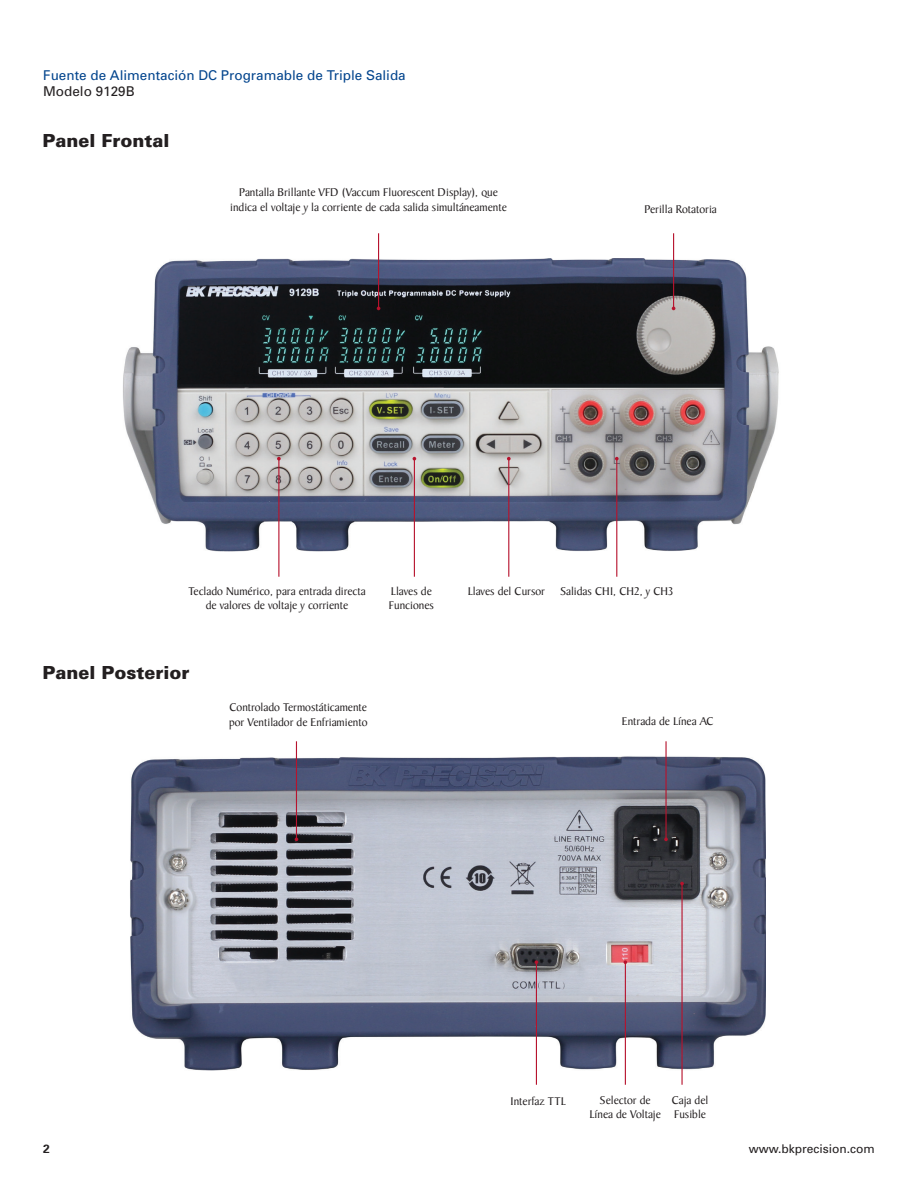
<style>
.page{position:relative;width:918px;height:1188px;background:#fff}
.page>*{position:absolute;margin:0;border:0;box-sizing:border-box;transform-origin:0 0}
.t1{font:900 18px "Univers";color:#231f20}
.t2{font:13.5px "Univers";color:#02448d}
.t3{font:13.5px "Univers";color:#231f20}
.t4{font:12px/14.4px "Baker Signet";color:#231f20;text-align:center}
.t5{font:12px "Univers";color:#231f20}
.t6{font:700 12px "Univers 65";color:#231f20}
</style>
<div class="page">
<img style="left:123px;top:258px;width:656px;height:294px">
<img style="left:130px;top:756px;width:636px;height:314px">
<hr style="left:378px;top:233px;width:1px;height:75px;background:#b7132d">
<hr style="left:673px;top:233px;width:1px;height:75px;background:#b7132d">
<svg style="left:277px;top:457px;width:4px;height:4px"></svg>
<hr style="left:278px;top:459px;width:1px;height:118px;background:#b7132d">
<hr style="left:536px;top:962px;width:1px;height:123px;background:#b7132d">
<hr style="left:625px;top:962px;width:1px;height:123px;background:#b7132d">
<hr style="left:681px;top:884px;width:2px;height:201px;background:#b7132d">
<hr style="left:414px;top:459px;width:1px;height:118px;background:#b7132d">
<hr style="left:665px;top:741px;width:2px;height:98px;background:#b7132d">
<hr style="left:296px;top:741px;width:1px;height:98px;background:#b7132d">
<svg style="left:507px;top:457px;width:4px;height:4px"></svg>
<hr style="left:508px;top:459px;width:1px;height:118px;background:#b7132d">
<svg style="left:615px;top:457px;width:4px;height:4px"></svg>
<hr style="left:616px;top:459px;width:1px;height:118px;background:#b7132d">
<p class="t2" style="left:43px;top:67px;width:364px">Fuente de Alimentación DC Programable de Triple Salida</p>
<p class="t3" style="left:43px;top:83px;width:93px">Modelo 9129B</p>
<h1 class="t1" style="left:43px;top:130px;width:128px">Panel Frontal</h1>
<p class="t4" style="left:230px;top:186px;width:278px">Pantalla Brillante VFD (Vaccum Fluorescent Display), que indica el voltaje y la corriente de cada salida simultáneamente</p>
<p class="t4" style="left:644px;top:203px;width:74px">Perilla Rotatoria</p>
<p class="t4" style="left:189px;top:584px;width:179px">Teclado Numérico, para entrada directa de valores de voltaje y corriente</p>
<p class="t4" style="left:391px;top:584px;width:42px">Llaves de</p>
<p class="t4" style="left:468px;top:584px;width:79px">Llaves del Cursor</p>
<p class="t4" style="left:560px;top:584px;width:114px">Salidas CH1, CH2, y CH3</p>
<p class="t4" style="left:389px;top:599px;width:47px">Funciones</p>
<h1 class="t1" style="left:43px;top:661px;width:148px">Panel Posterior</h1>
<p class="t4" style="left:229px;top:701px;width:140px;text-align:left">Controlado Termostáticamente por Ventilador de Enfriamiento</p>
<p class="t4" style="left:622px;top:715px;width:93px">Entrada de Línea AC</p>
<p class="t4" style="left:511px;top:1094px;width:57px">Interfaz TTL</p>
<p class="t4" style="left:589px;top:1093px;width:73px">Selector de<br>Línea de Voltaje</p>
<p class="t4" style="left:672px;top:1093px;width:38px;text-align:left">Caja del<br>Fusible</p>
<p class="t6" style="left:43px;top:1141px;width:8px">2</p>
<p class="t5" style="left:749px;top:1142px;width:127px">www.bkprecision.com</p>
</div>
